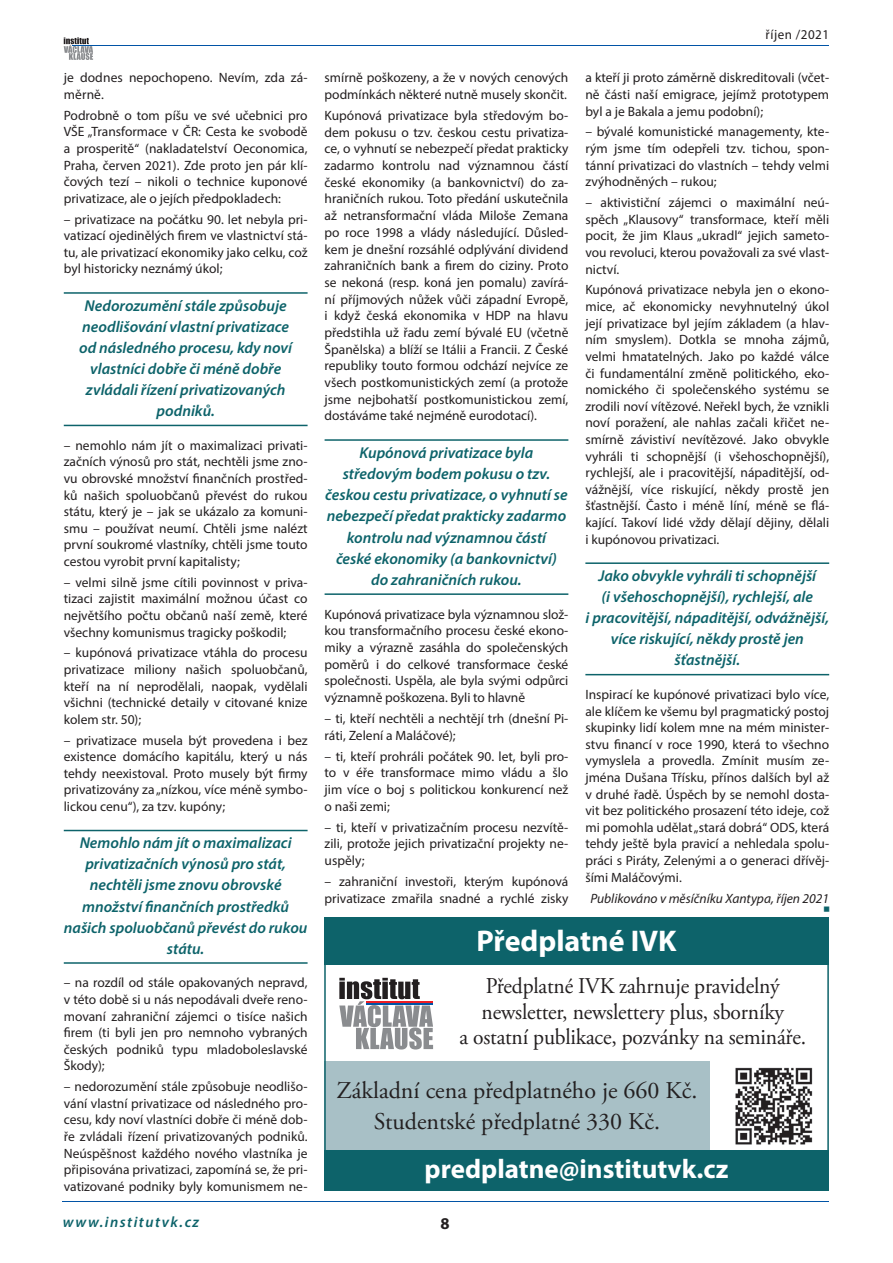
<style>
.page{position:relative;width:893px;height:1263px;background:#fff}
.page>*{position:absolute;margin:0;border:0;box-sizing:border-box;transform-origin:0 0}
.t1{font:700 30px "Myriad Pro";color:#fff}
.t2{font:700 27px "Myriad Pro";color:#fff}
.t3{font:24px/31.5px "Adobe Garamond Pro";color:#231f20;text-align:center}
.t4{font:22.5px/25.5px "Adobe Garamond Pro";letter-spacing:-.01em;color:#231f20;text-align:center;scale:.96 1}
.t5{font:700 16.5px "Myriad Pro";color:#231f20}
.t6{font:italic 600 15.75px/21.1px "Myriad Pro";color:#0d636a;text-align:center}
.t7{font:italic 600 15px "Myriad Pro";letter-spacing:.1em;color:#0d636a}
.t8{font:13.5px/16.6px "Myriad Pro";color:#231f20;text-align:justify}
.t9{font:italic 13.5px "Myriad Pro";color:#231f20}
.t10{font:13.5px "Myriad Pro";letter-spacing:.04em;color:#231f20}
</style>
<div class="page">
<svg style="left:64px;top:37px;width:29px;height:23px"></svg>
<hr style="left:72px;top:45px;width:242px;height:1px;background:#0154a6">
<hr style="left:63px;top:1201px;width:765px;height:1px;background:#0154a6">
<hr style="left:149px;top:45px;width:679px;height:1px;background:#0154a6">
<div style="left:324px;top:1062px;width:386px;height:89px;background:#a8c0c6"></div>
<div style="left:324px;top:917px;width:505px;height:47px;background:#0d636a"></div>
<svg style="left:339px;top:978px;width:94px;height:71px"></svg>
<hr style="left:366px;top:1001px;width:67px;height:2px;background:#ee1d23">
<hr style="left:366px;top:1003px;width:67px;height:1px;background:#0154a6">
<img style="left:735px;top:1067px;width:78px;height:78px">
<div style="left:324px;top:1150px;width:505px;height:41px;background:#0d636a"></div>
<div style="left:324px;top:917px;width:505px;height:271px;border:2px solid #0d636a"></div>
<hr style="left:64px;top:292px;width:244px;height:2px;background:#0d636a">
<hr style="left:64px;top:425px;width:244px;height:1px;background:#0d636a">
<hr style="left:64px;top:830px;width:244px;height:1px;background:#0d636a">
<hr style="left:64px;top:962px;width:244px;height:2px;background:#0d636a">
<hr style="left:325px;top:439px;width:243px;height:2px;background:#0d636a">
<hr style="left:325px;top:593px;width:243px;height:2px;background:#0d636a">
<hr style="left:585px;top:562px;width:244px;height:2px;background:#0d636a">
<hr style="left:585px;top:674px;width:244px;height:1px;background:#0d636a">
<p class="t8" style="left:64px;top:69px;width:245px">je dodnes nepochopeno. Nevím, zda zá&shy;měrně.</p>
<p class="t8" style="left:64px;top:107px;width:245px">Podrobně o tom píšu ve své učebnici pro VŠE „Transformace v ČR: Cesta ke svobodě a prosperitě“ (nakladatelství Oeconomica, Praha, červen 2021). Zde proto jen pár klí&shy;čových tezí – nikoli o technice kuponové privatizace, ale o jejích předpokladech:</p>
<p class="t8" style="left:64px;top:211px;width:245px">– privatizace na počátku 90. let nebyla pri&shy;vatizací ojedinělých firem ve vlastnictví stá&shy;tu, ale privatizací ekonomiky jako celku, což byl historicky neznámý úkol;</p>
<p class="t6" style="left:79px;top:294px;width:215px">Nedorozumění stále způsobuje neodlišování vlastní privatizace od následného procesu, kdy noví vlastníci dobře či méně dobře zvládali řízení privatizovaných podniků.</p>
<p class="t8" style="left:64px;top:437px;width:245px">– nemohlo nám jít o maximalizaci privati&shy;začních výnosů pro stát, nechtěli jsme zno&shy;vu obrovské množství finančních prostřed&shy;ků našich spoluobčanů převést do rukou státu, který je – jak se ukázalo za komuni&shy;smu – používat neumí. Chtěli jsme nalézt první soukromé vlastníky, chtěli jsme touto cestou vyrobit první kapitalisty;</p>
<p class="t8" style="left:64px;top:574px;width:245px">– velmi silně jsme cítili povinnost v priva&shy;tizaci zajistit maximální možnou účast co největšího počtu občanů naší země, které všechny komunismus tragicky poškodil;</p>
<p class="t8" style="left:64px;top:644px;width:245px">– kupónová privatizace vtáhla do procesu privatizace miliony našich spoluobčanů, kteří na ní neprodělali, naopak, vydělali všichni (technické detaily v citované knize kolem str. 50);</p>
<p class="t8" style="left:64px;top:731px;width:245px">– privatizace musela být provedena i bez existence domácího kapitálu, který u nás tehdy neexistoval. Proto musely být firmy privatizovány za „nízkou, více méně symbo&shy;lickou cenu“), za tzv. kupóny;</p>
<p class="t6" style="left:64px;top:832px;width:245px">Nemohlo nám jít o maximalizaci privatizačních výnosů pro stát, nechtěli jsme znovu obrovské množství finančních prostředků našich spoluobčanů převést do rukou státu.</p>
<p class="t8" style="left:64px;top:974px;width:245px">– na rozdíl od stále opakovaných nepravd, v této době si u nás nepodávali dveře reno&shy;movaní zahraniční zájemci o tisíce našich firem (ti byli jen pro nemnoho vybraných českých podniků typu mladoboleslavské Škody);</p>
<p class="t8" style="left:64px;top:1078px;width:245px">– nedorozumění stále způsobuje neodlišo&shy;vání vlastní privatizace od následného pro&shy;cesu, kdy noví vlastníci dobře či méně dob&shy;ře zvládali řízení privatizovaných podniků.<br>Neúspěšnost každého nového vlastníka je připisována privatizaci, zapomíná se, že pri&shy;vatizované podniky byly komunismem ne-</p>
<p class="t8" style="left:325px;top:69px;width:245px">smírně poškozeny, a že v nových cenových podmínkách některé nutně musely skončit.</p>
<p class="t8" style="left:325px;top:107px;width:245px">Kupónová privatizace byla středovým bo&shy;dem pokusu o tzv. českou cestu privatiza&shy;ce, o vyhnutí se nebezpečí předat prakticky zadarmo kontrolu nad významnou částí české ekonomiky (a bankovnictví) do za&shy;hraničních rukou. Toto předání uskutečnila až netransformační vláda Miloše Zemana po roce 1998 a vlády následující. Důsled&shy;kem je dnešní rozsáhlé odplývání dividend zahraničních bank a firem do ciziny. Proto se nekoná (resp. koná jen pomalu) zavírá&shy;ní příjmových nůžek vůči západní Evropě, i když česká ekonomika v HDP na hlavu předstihla už řadu zemí bývalé EU (včetně Španělska) a blíží se Itálii a Francii. Z České republiky touto formou odchází nejvíce ze všech postkomunistických zemí (a protože jsme nejbohatší postkomunistickou zemí, dostáváme také nejméně eurodotací).</p>
<p class="t6" style="left:325px;top:441px;width:244px">Kupónová privatizace byla středovým bodem pokusu o tzv. českou cestu privatizace, o vyhnutí se nebezpečí předat prakticky zadarmo kontrolu nad významnou částí<br>české ekonomiky (a bankovnictví)<br>do zahraničních rukou.</p>
<p class="t8" style="left:325px;top:605px;width:245px">Kupónová privatizace byla významnou slož&shy;kou transformačního procesu české ekono&shy;miky a výrazně zasáhla do společenských poměrů i do celkové transformace české společnosti. Uspěla, ale byla svými odpůrci významně poškozena. Byli to hlavně</p>
<p class="t8" style="left:325px;top:710px;width:245px">– ti, kteří nechtěli a nechtějí trh (dnešní Pi&shy;ráti, Zelení a Maláčové);</p>
<p class="t8" style="left:325px;top:747px;width:245px">– ti, kteří prohráli počátek 90. let, byli pro&shy;to v éře transformace mimo vládu a šlo jim více o boj s politickou konkurencí než o naši zemi;</p>
<p class="t8" style="left:325px;top:818px;width:245px">– ti, kteří v privatizačním procesu nezvítě&shy;zili, protože jejich privatizační projekty ne&shy;uspěly;</p>
<p class="t8" style="left:325px;top:873px;width:245px">– zahraniční investoři, kterým kupónová privatizace zmařila snadné a rychlé zisky</p>
<p class="t10" style="left:766px;top:26px;width:65px">říjen /2021</p>
<p class="t8" style="left:585px;top:69px;width:245px">a kteří ji proto záměrně diskreditovali (včet&shy;ně části naší emigrace, jejímž prototypem byl a je Bakala a jemu podobní);</p>
<p class="t8" style="left:585px;top:123px;width:245px">– bývalé komunistické managementy, kte&shy;rým jsme tím odepřeli tzv. tichou, spon&shy;tánní privatizaci do vlastních – tehdy velmi zvýhodněných – rukou;</p>
<p class="t8" style="left:585px;top:194px;width:245px">– aktivističní zájemci o maximální neú&shy;spěch „Klausovy“ transformace, kteří měli pocit, že jim Klaus „ukradl“ jejich sameto&shy;vou revoluci, kterou považovali za své vlast&shy;nictví.</p>
<p class="t8" style="left:585px;top:281px;width:245px">Kupónová privatizace nebyla jen o ekono&shy;mice, ač ekonomicky nevyhnutelný úkol její privatizace byl jejím základem (a hlav&shy;ním smyslem). Dotkla se mnoha zájmů, velmi hmatatelných. Jako po každé válce či fundamentální změně politického, eko&shy;nomického či společenského systému se zrodili noví vítězové. Neřekl bych, že vznikli noví poražení, ale nahlas začali křičet ne&shy;smírně závistiví nevítězové. Jako obvykle vyhráli ti schopnější (i všehoschopnější), rychlejší, ale i pracovitější, nápaditější, od&shy;vážnější, více riskující, někdy prostě jen šťastnější. Často i méně líní, méně se flá&shy;kající. Takoví lidé vždy dělají dějiny, dělali i kupónovou privatizaci.</p>
<p class="t6" style="left:585px;top:565px;width:245px">Jako obvykle vyhráli ti schopnější<br>(i všehoschopnější), rychlejší, ale<br>i pracovitější, nápaditější, odvážnější, více riskující, někdy prostě jen šťastnější.</p>
<p class="t8" style="left:585px;top:686px;width:245px">Inspirací ke kupónové privatizaci bylo více, ale klíčem ke všemu byl pragmatický postoj skupinky lidí kolem mne na mém minister&shy;stvu financí v roce 1990, která to všechno vymyslela a provedla. Zmínit musím ze&shy;jména Dušana Třísku, přínos dalších byl až v druhé řadě. Úspěch by se nemohl dosta&shy;vit bez politického prosazení této ideje, což mi pomohla udělat „stará dobrá“ ODS, která tehdy ještě byla pravicí a nehledala spolu&shy;práci s Piráty, Zelenými a o generaci dřívěj&shy;šími Maláčovými.</p>
<p class="t9" style="left:590px;top:890px;width:240px">Publikováno v měsíčníku Xantypa, říjen 2021</p>
<h1 class="t1" style="left:476px;top:921px;width:202px">Předplatné IVK</h1>
<h3 class="t4" style="left:460px;top:974px;width:362px">Předplatné IVK zahrnuje pravidelný newsletter, newslettery plus, sborníky<br>a ostatní publikace, pozvánky na -semináře.</h3>
<h3 class="t3" style="left:337px;top:1075px;width:362px">Základní cena předplatného je 660 Kč.<br>Studentské předplatné 330 Kč.</h3>
<h2 class="t2" style="left:425px;top:1151px;width:305px">predplatne@institutvk.cz</h2>
<p class="t7" style="left:63px;top:1212px;width:138px">www.institutvk.cz</p>
<p class="t5" style="left:440px;top:1213px;width:11px">8</p>
</div>
